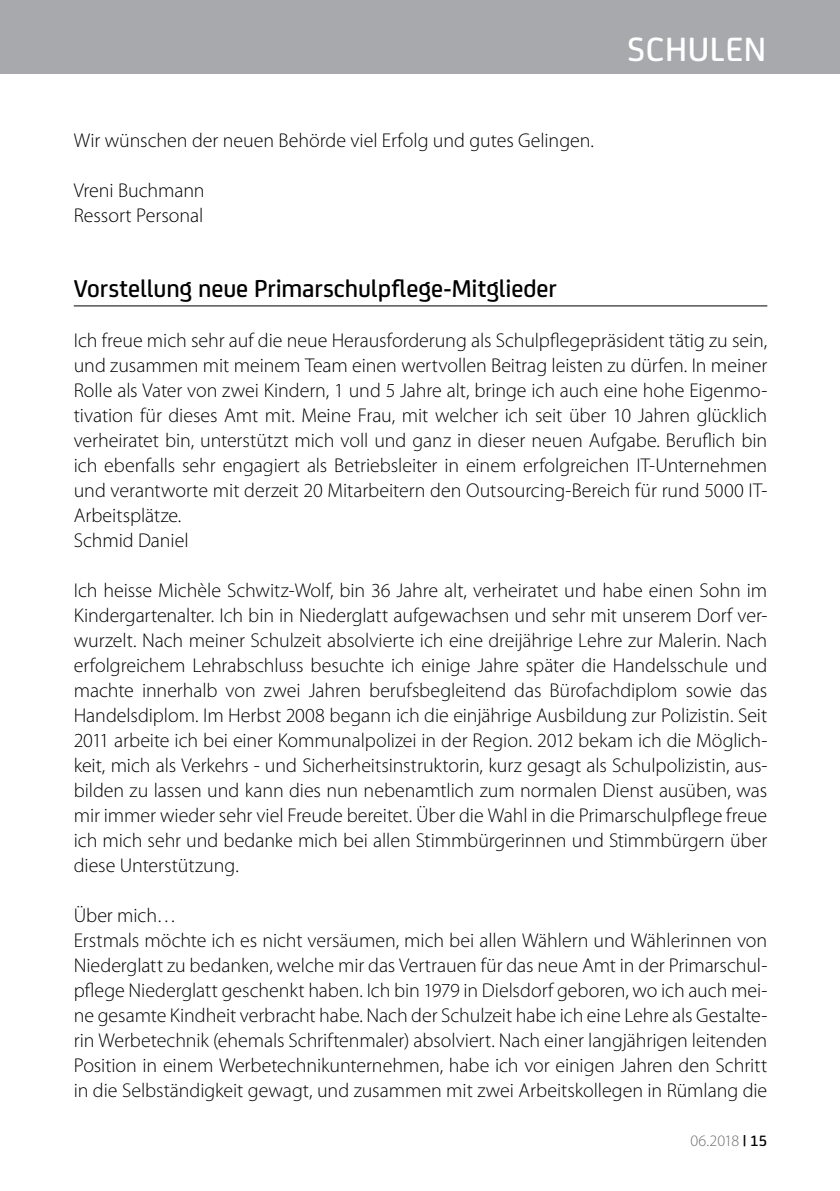
<style>
.page{position:relative;width:840px;height:1191px;background:#fff}
.page>*{position:absolute;margin:0;border:0;box-sizing:border-box;transform-origin:0 0}
.t1{font:500 36px "FS Joey";color:#fff}
.t2{font:500 26px "FS Joey";letter-spacing:-.005em;color:#000}
.t3{font:300 20px/25px "Myriad Pro";letter-spacing:-.005em;color:#000}
.t4{font:300 16px "Myriad Pro";letter-spacing:-.025em;color:#6d6e71}
.s1{font-family:"FS Joey";font-weight:500;color:#000}
</style>
<div class="page">
<div style="left:0;top:0;width:839px;height:74px;background:#a7a9ac"></div>
<hr style="left:74px;top:305px;width:692px;height:1px;background:#000">
<p class="t3" style="left:74px;top:128px;width:521px">Wir wünschen der neuen Behörde viel Erfolg und gutes Gelingen.</p>
<p class="t3" style="left:74px;top:178px;width:132px">Vreni Buchmann<br>Ressort Personal</p>
<h1 class="t1" style="left:627px;top:23px;width:21px">schulen</h1>
<h2 class="t2" style="left:74px;top:269px;width:484px">Vorstellung neue Primarschulpflege-Mitglieder</h2>
<p class="t3" style="left:74px;top:328px;width:694px">Ich freue mich sehr auf die neue Herausforderung als Schulpflegepräsident tätig zu sein, und zusammen mit meinem Team einen wertvollen Beitrag leisten zu dürfen. I n meiner Rolle als Vater von zwei Kindern, 1 und 5 Jahre alt, bringe ich auch eine hohe Eigenmo&shy;tivation für dieses Amt mit. Meine Frau, mit welcher ich seit über 10 Jahren glücklich verheiratet bin, unterstützt mich voll und ganz in dieser neuen Aufgabe. Beruflich bin ich ebenfalls sehr engagiert als Betriebsleiter in einem erfolgreichen IT-U nternehmen und verantworte mit derzeit 20 Mitarbeitern den Outsourcing-Bereich für rund 5000 IT-Arbeitsplätze.<br>Schmid Daniel</p>
<p class="t3" style="left:74px;top:578px;width:694px;text-align:justify">Ich heisse Michèle Schwitz-Wolf, bin 36 Jahre alt, verheiratet und habe einen Sohn im Kindergartenalter. Ich bin in Niederglatt aufgewachsen und sehr mit unserem Dorf ver&shy;wurzelt. Nach meiner Schulzeit absolvierte ich eine dreijährige Lehre zur Malerin. Nach erfolgreichem Lehrabschluss besuchte ich einige Jahre später die Handelsschule und machte innerhalb von zwei Jahren berufsbegleitend das Bürofachdiplom sowie das Handelsdiplom. I m Herbst 2008 begann ich die einjährige Ausbildung zur Polizistin. Seit 2011 arbeite ich bei einer Kommunalpolizei in der Region. 2012 bekam ich die Möglich&shy;keit, mich als Verkehrs - und Sicherheitsinstruktorin, kurz gesagt als Schulpolizistin, aus&shy;bilden zu lassen und kann dies nun nebenamtlich zum normalen Dienst ausüben, was mir immer wieder sehr viel Freude bereitet. Über die Wahl in die Primarschulpflege freue ich mich sehr und bedanke mich bei allen Stimmbürgerinnen und Stimmbürgern über diese Unterstützung.</p>
<p class="t3" style="left:74px;top:903px;width:694px">Über mich…<br>Erstmals möchte ich es nicht versäumen, mich bei allen Wählern und Wählerinnen von Niederglatt zu bedanken, welche mir das Vertrauen für das neue Amt in der Primarschul&shy;pflege Niederglatt geschenkt haben. Ich bin 1979 in Dielsdorf geboren, wo ich auch mei&shy;ne gesamte Kindheit verbracht habe. Nach der Schulzeit habe ich eine Lehre als Gestalte&shy;rin Werbetechnik (ehemals Schriftenmaler) absolviert. Nach einer langjährigen leitenden Position in einem Werbetechnikunternehmen, habe ich vor einigen Jahren den Schritt in die Selbständigkeit gewagt, und zusammen mit zwei Arbeitskollegen in Rümlang die</p>
<p class="t4" style="left:690px;top:1131px;width:78px">06.2018 <span class="s1">| 15</span></p>
</div>
